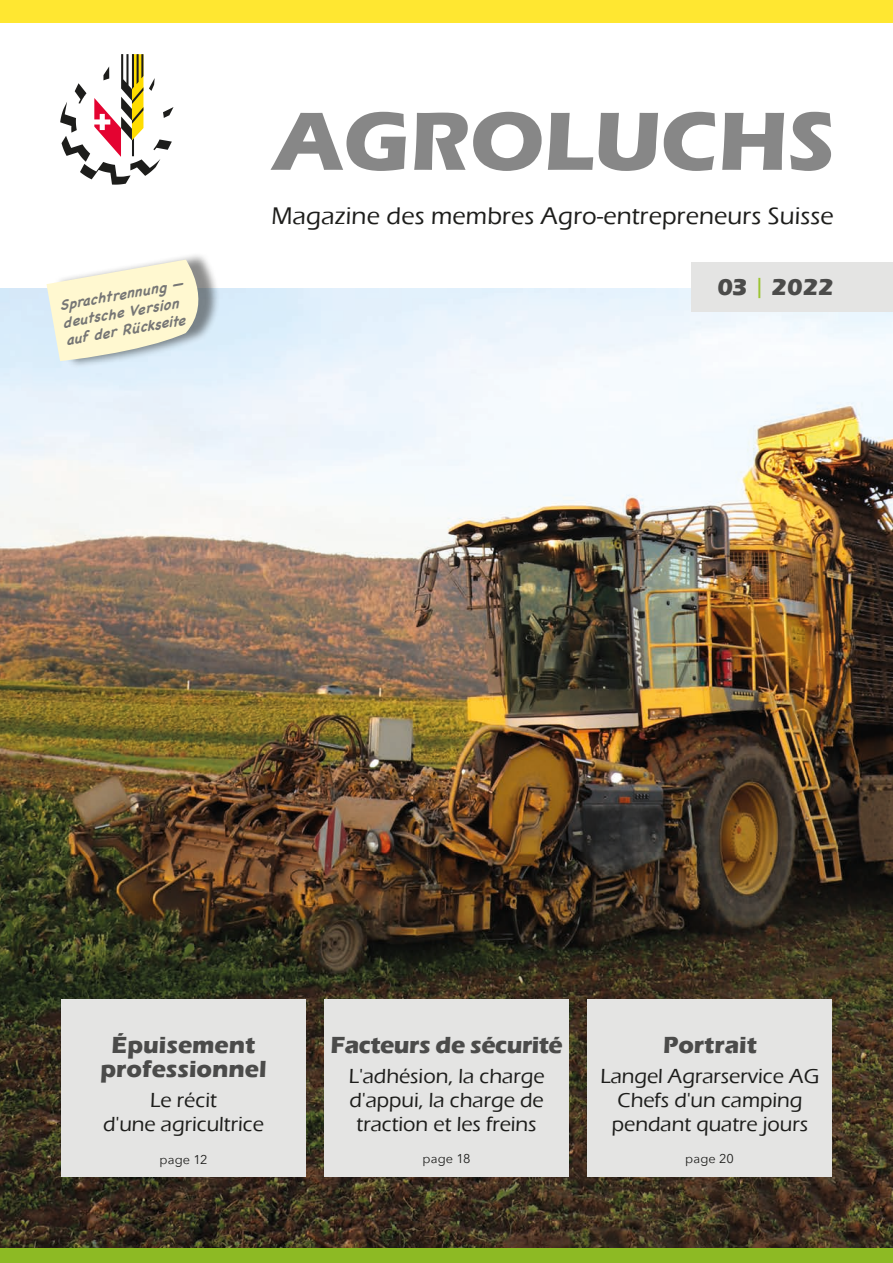
<style>
.page{position:relative;width:893px;height:1263px;background:#fff}
.page>*{position:absolute;margin:0;border:0;box-sizing:border-box;transform-origin:0 0}
.t1{font:700 85.5px "Eras ITC";color:#878787}
.t2{font:500 24.75px "Eras ITC";letter-spacing:.01em;color:#1d1d1b}
.t3{font:700 24px/24px "Eras ITC";color:#4b4b4a;text-align:center}
.t4{font:700 24px "Eras ITC";letter-spacing:-.02em;color:#4b4b4a}
.t5{font:500 21px/24px "Eras ITC";color:#1d1d1b;text-align:center}
.t6{font:italic 700 13.95px/17.9px "Chalkboard";color:#767675}
.t7{font:12.75px "Avenir Next";letter-spacing:.015em;color:#1d1d1b}
.s1{font-weight:500;color:#9bc432}
</style>
<div class="page">
<img style="left:0;top:289px;width:893px;height:960px">
<div style="left:0;top:0;width:893px;height:23px;background:#ffe731"></div>
<div style="left:0;top:1249px;width:893px;height:14px;background:#8dba24"></div>
<div style="left:691px;top:262px;width:202px;height:49px;background:#e4e4e3"></div>
<div style="left:61px;top:999px;width:245px;height:178px;background:#e4e4e3"></div>
<div style="left:324px;top:999px;width:245px;height:178px;background:#e4e4e3"></div>
<div style="left:587px;top:999px;width:245px;height:178px;background:#e4e4e3"></div>
<div style="left:54px;top:252px;width:166px;height:117px;background:#1d1d1b;opacity:.51"></div>
<svg style="left:47px;top:260px;width:167px;height:101px;background:#eeecd4"></svg>
<svg style="left:60px;top:54px;width:114px;height:131px"></svg>
<p class="t6" style="left:58px;top:297px;width:125px;rotate:-10deg">Sprachtrennung — deutsche Version auf der Rückseite</p>
<h1 class="t1" style="left:274px;top:92px;width:563px">AGROLUCHS</h1>
<p class="t2" style="left:272px;top:202px;width:564px">Magazine des membres Agro-entrepreneurs Suisse</p>
<p class="t3" style="left:718px;top:275px;width:118px">03 <span class="s1">|</span> 2022</p>
<p class="t3" style="left:101px;top:1033px;width:167px">Épuisement professionnel</p>
<p class="t5" style="left:103px;top:1088px;width:162px">Le récit<br>d'une agricultrice</p>
<p class="t4" style="left:330px;top:1031px;width:234px">Facteurs de sécurité</p>
<p class="t5" style="left:349px;top:1064px;width:197px">L'adhésion, la charge d'appui, la charge de traction et les freins</p>
<p class="t3" style="left:663px;top:1033px;width:95px">Portrait</p>
<p class="t5" style="left:601px;top:1064px;width:220px">Langel Agrarservice AG<br>Chefs d'un camping pendant quatre jours</p>
<p class="t7" style="left:159px;top:1149px;width:50px">page 12</p>
<p class="t7" style="left:422px;top:1148px;width:50px">page 18</p>
<p class="t7" style="left:685px;top:1148px;width:50px">page 20</p>
</div>
